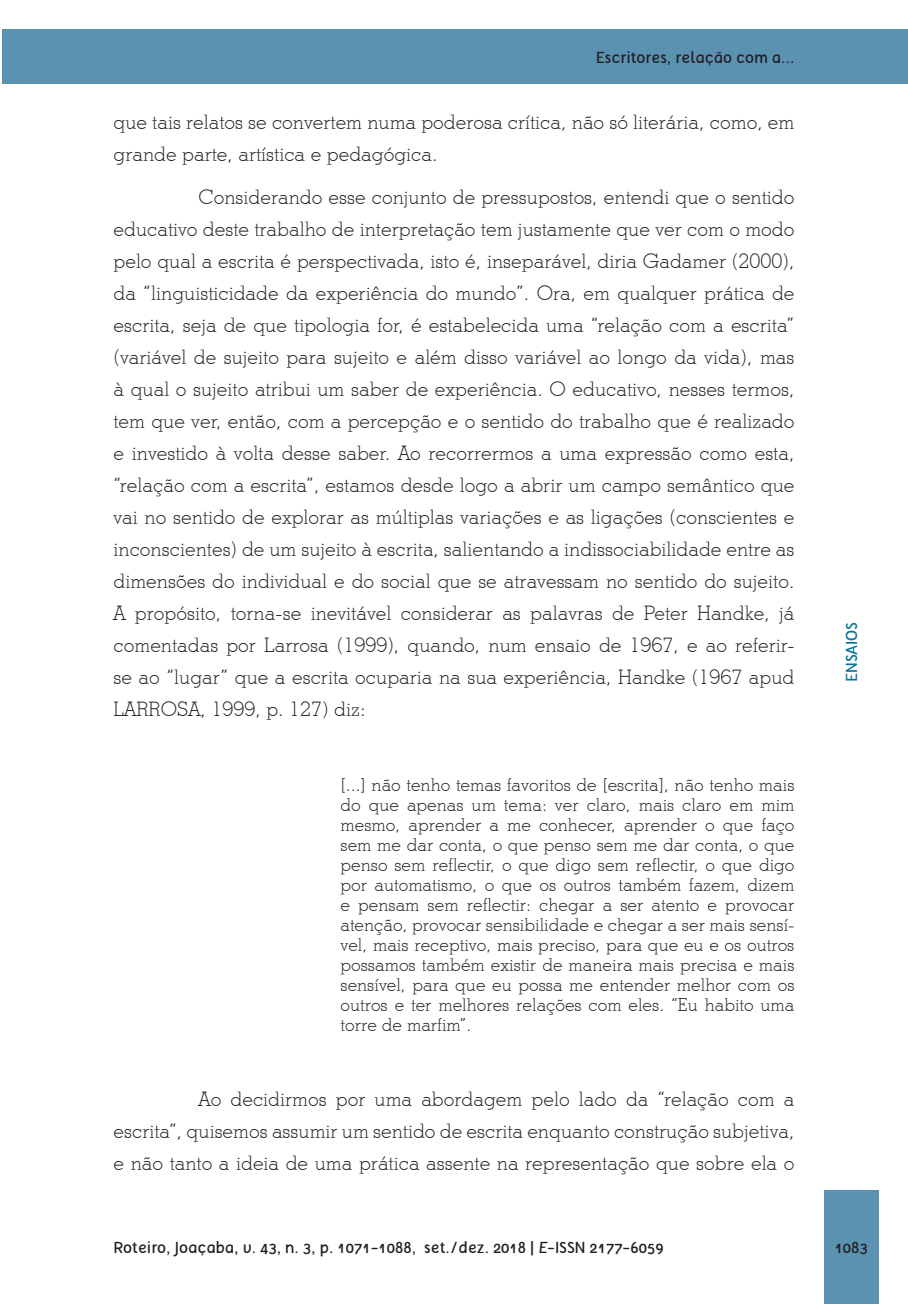
<style>
.page{position:relative;width:908px;height:1304px;background:#fff}
.page>*{position:absolute;margin:0;border:0;box-sizing:border-box;transform-origin:0 0}
.Texto{font:300 20px/32px "Stymie BT";color:#231f20;text-align:justify}
.Citação{font:300 18px/20px "Stymie BT";color:#231f20;text-align:justify}
.t1{font:16px "Tellural";color:#231f20}
.t2{font:16px "Tellural";color:#05749b}
.s1{font-style:italic}
</style>
<div class="page">
<div style="left:2px;top:29px;width:905px;height:55px;background:#5b92b2"></div>
<div style="left:823px;top:1191px;width:55px;height:113px;background:#5b92b2"></div>
<p class="t1" style="left:595px;top:48px;width:200px">Escritores, relação com a...</p>
<p class="Texto" style="left:113px;top:105px;width:682px">que tais relatos se convertem numa poderosa crítica, não só literária, como, em grande parte, artística e pedagógica.</p>
<p class="Texto" style="left:113px;top:181px;width:682px;text-indent:85px">Considerando esse conjunto de pressupostos, entendi que o sentido educativo deste trabalho de interpretação tem justamente que ver com o modo pelo qual a escrita é perspectivada, isto é, inseparável, diria Gadamer (2000), da “linguisticidade da experiência do mundo”. Ora, em qualquer prática de escrita, seja de que tipologia for, é estabelecida uma “relação com a escrita” (variável de sujeito para sujeito e além disso variável ao longo da vida), mas à qual o sujeito atribui um saber de experiência. O educativo, nesses termos, tem que ver, então, com a percepção e o sentido do trabalho que é realizado e investido à volta desse saber. Ao recorrermos a uma expressão como esta, “relação com a escrita”, estamos desde logo a abrir um campo semântico que vai no sentido de explorar as múltiplas variações e as ligações (conscientes e inconscientes) de um sujeito à escrita, salientando a indissociabilidade entre as dimensões do individual e do social que se atravessam no sentido do sujeito.<br>A propósito, torna-se inevitável considerar as palavras de Peter Handke, já comentadas por Larrosa (1999), quando, num ensaio de 1967, e ao referir&shy;se ao “lugar” que a escrita ocuparia na sua experiência, Handke (1967 apud LARROSA, 1999, p. 127) diz:</p>
<p class="Citação" style="left:340px;top:774px;width:455px">[...] não tenho temas favoritos de [escrita], não tenho mais do que apenas um tema: ver claro, mais claro em mim mesmo, aprender a me conhecer, aprender o que faço sem me dar conta, o que penso sem me dar conta, o que penso sem reflectir, o que digo sem reflectir, o que digo por automatismo, o que os outros também fazem, dizem e pensam sem reflectir: chegar a ser atento e provocar atenção, provocar sensibilidade e chegar a ser mais sensí&shy;vel, mais receptivo, mais preciso, para que eu e os outros possamos também existir de maneira mais precisa e mais sensível, para que eu possa me entender melhor com os outros e ter melhores relações com eles. “Eu habito uma torre de marfim”.</p>
<p class="Texto" style="left:113px;top:1083px;width:682px;text-indent:85px">Ao decidirmos por uma abordagem pelo lado da “relação com a escrita”, quisemos assumir um sentido de escrita enquanto construção subjetiva, e não tanto a ideia de uma prática assente na representação que sobre ela o</p>
<p class="t1" style="left:113px;top:1239px;width:551px">Roteiro, Joaçaba, v. 43, n. 3, p. 1071-1088, set./dez. 2018 | <span class="s1">E</span>-ISSN 2177-6059</p>
<p class="t2" style="left:842px;top:682px;width:62px;rotate:-90deg">ENSAIOS</p>
<p class="t1" style="left:834px;top:1239px;width:35px">1083</p>
</div>
